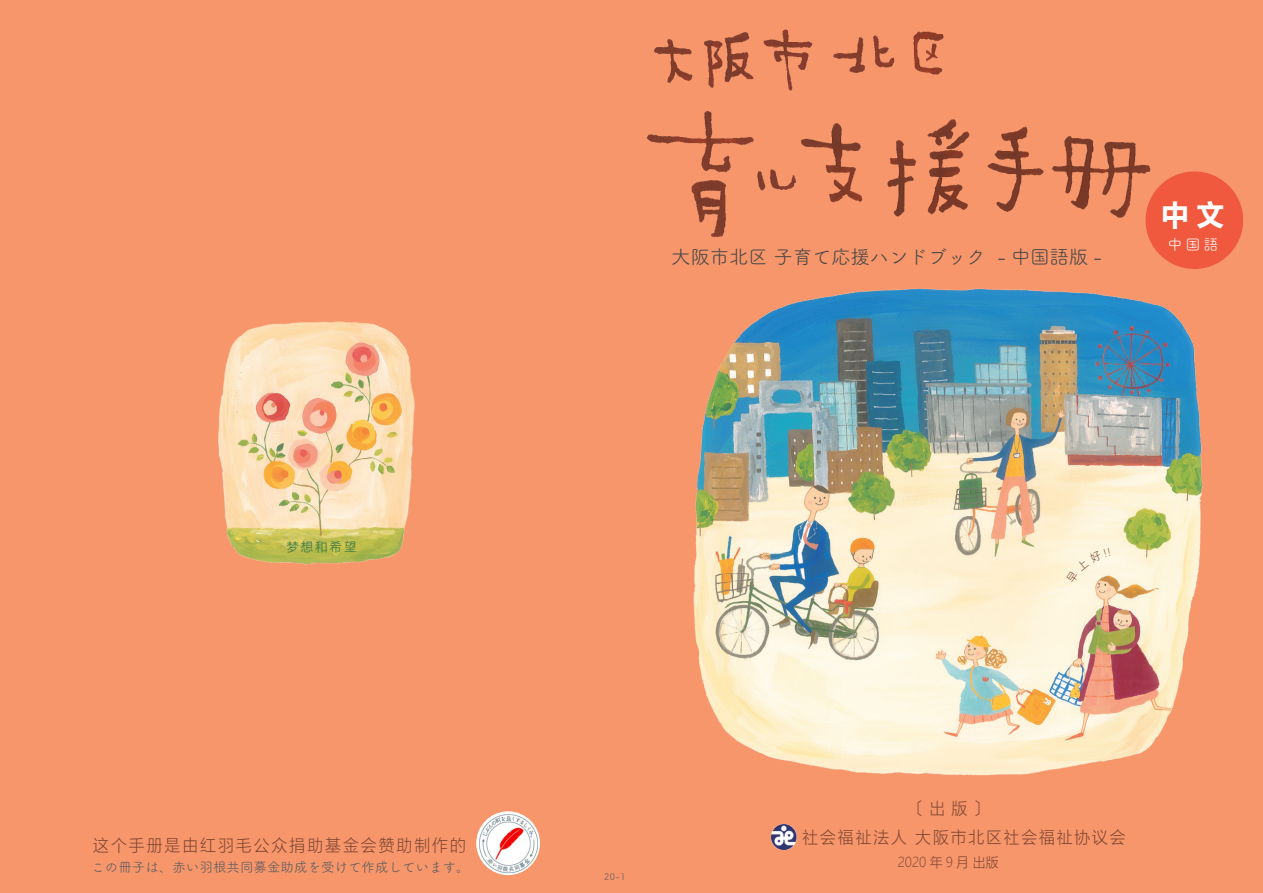
<style>
.page{position:relative;width:1263px;height:893px;background:#f7966b}
.page>*{position:absolute;margin:0;border:0;box-sizing:border-box;transform-origin:0 0}
.t1{font:700 28.5px "Microsoft Ya Hei";color:#fff;scale:.96 1}
.t2{font:19.5px "Tsuku A Rd Gothic Std R";letter-spacing:-.01em;color:#464748}
.t3{font:300 16.5px/29.2px "Microsoft Ya Hei";letter-spacing:.13em;color:#7b4431;scale:.96 1}
.t4{font:15px "Tsuku A Rd Gothic Std R";color:#fff}
.t5{font:13.5px "Tsuku A Rd Gothic Std R";color:#5c5c5f}
.t6{font:300 13.5px "Microsoft Ya Hei";color:#7b4431;scale:.96 1}
.t7{font:12px "Microsoft Ya Hei";letter-spacing:.2em;color:#488143}
.t8{font:9px "Tsuku A Rd Gothic Std R";color:#5c5c5f}
</style>
<div class="page">
<div style="left:1145px;top:171px;width:98px;height:98px;background:#f0593e;border-radius:50%"></div>
<img style="left:693px;top:288px;width:510px;height:488px">
<img style="left:218px;top:321px;width:197px;height:244px">
<img style="left:772px;top:824px;width:25px;height:25px">
<img style="left:476px;top:811px;width:64px;height:64px;border-radius:32px">
<img style="left:647px;top:29px;width:511px;height:213px">
<svg style="left:1066px;top:547px;width:44px;height:36px;background:#fbf1d8"></svg>
<p class="t7" style="left:287px;top:539px;width:71px">梦想和希望</p>
<p class="t3" style="left:93px;top:830px;width:390px">这个手册是由红羽毛公众捐助基金会赞助制作的</p>
<p class="t5" style="left:91px;top:857px;width:379px">この冊子は、赤い羽根共同募金助成を受けて作成しています。</p>
<p class="t2" style="left:671px;top:242px;width:433px">大阪市北区 子育て応援ハンドブック - 中国語版 -</p>
<h1 class="t1" style="left:1161px;top:194px;width:67px">中 文</h1>
<p class="t4" style="left:1167px;top:233px;width:52px">中国語</p>
<p class="t8" style="left:604px;top:870px;width:23px">20-1</p>
<p class="t3" style="left:803px;top:793px;width:338px;text-indent:105px">〔出版〕<br>社会福祉法人 大阪市北区社会福祉协议会</p>
<p class="t6" style="left:898px;top:853px;width:107px">2020 年 9 月 出版</p>
</div>
